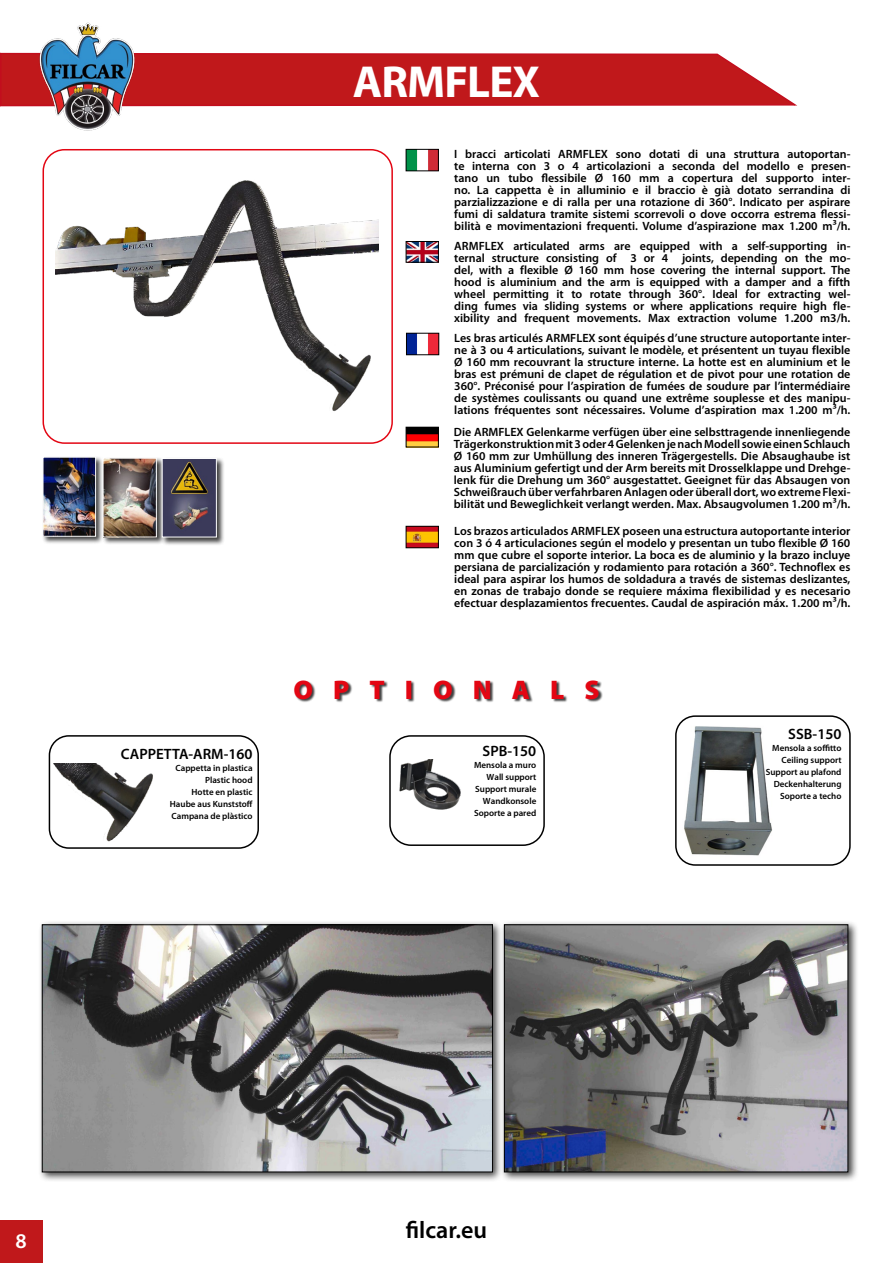
<style>
.page{position:relative;width:893px;height:1263px;background:#fff}
.page>*{position:absolute;margin:0;border:0;box-sizing:border-box;transform-origin:0 0}
.t1{font:700 45px "Myriad Pro";letter-spacing:-.02em;color:#fff}
.t2{font:900 27px "Myriad Pro";letter-spacing:.74em;color:#e30613}
.t3{font:600 24px "Myriad Pro";color:#000}
.t4{font:600 21px "Myriad Pro";color:#fff}
.t5{font:600 15px "Myriad Pro";color:#000}
.t6{font:600 12px/12px "Myriad Pro";color:#000;text-align:justify}
.t7{font:600 9px/12px "Myriad Pro";color:#000;text-align:right}
</style>
<div class="page">
<img style="left:40px;top:22px;width:94px;height:109px">
<div style="left:0;top:1220px;width:43px;height:43px;background:#c0181b"></div>
<svg style="left:0;top:52px;width:797px;height:55px;background:#b9343a"></svg>
<div style="left:42px;top:456px;width:62px;height:89px;background:#000;opacity:.75"></div>
<img style="left:45px;top:459px;width:49px;height:76px">
<div style="left:43px;top:457px;width:53px;height:80px;border:1px solid #fff"></div>
<div style="left:102px;top:457px;width:63px;height:88px;background:#000;opacity:.75"></div>
<img style="left:105px;top:460px;width:50px;height:75px">
<div style="left:103px;top:458px;width:54px;height:79px;border:1px solid #fff"></div>
<div style="left:161px;top:457px;width:64px;height:88px;background:#000;opacity:.75"></div>
<img style="left:164px;top:460px;width:51px;height:75px">
<div style="left:162px;top:458px;width:55px;height:79px;border:1px solid #fff"></div>
<div style="left:43px;top:149px;width:350px;height:295px;border:2px solid #e30613;border-radius:21px"></div>
<img style="left:55px;top:180px;width:323px;height:231px">
<img style="left:408px;top:151px;width:29px;height:18px">
<div style="left:406px;top:149px;width:33px;height:22px;border:1px solid #000"></div>
<img style="left:408px;top:243px;width:29px;height:18px">
<div style="left:406px;top:241px;width:33px;height:22px;border:1px solid #000"></div>
<img style="left:408px;top:335px;width:29px;height:18px">
<div style="left:406px;top:333px;width:33px;height:22px;border:1px solid #000"></div>
<img style="left:408px;top:429px;width:29px;height:16px">
<div style="left:406px;top:427px;width:33px;height:20px;border:1px solid #000"></div>
<img style="left:408px;top:528px;width:29px;height:18px">
<div style="left:406px;top:526px;width:33px;height:22px;border:1px solid #000"></div>
<div style="left:389px;top:735px;width:156px;height:111px;border:2px solid #000;border-radius:21px"></div>
<img style="left:399px;top:759px;width:62px;height:51px">
<img style="left:680px;top:721px;width:92px;height:142px">
<div style="left:675px;top:715px;width:176px;height:151px;border:2px solid #000;border-radius:19px"></div>
<div style="left:49px;top:735px;width:210px;height:114px;border:2px solid #000;border-radius:19px"></div>
<div style="left:294px;top:680px;width:309px;height:23px;background:#000;opacity:.75"></div>
<img style="left:53px;top:763px;width:100px;height:79px">
<div style="left:38px;top:920px;width:465px;height:262px;background:#000;opacity:.75"></div>
<img style="left:44px;top:926px;width:447px;height:244px">
<div style="left:42px;top:924px;width:451px;height:248px;border:1px solid #000"></div>
<div style="left:500px;top:920px;width:358px;height:262px;background:#000;opacity:.75"></div>
<img style="left:506px;top:926px;width:340px;height:244px">
<div style="left:504px;top:924px;width:344px;height:248px;border:1px solid #000"></div>
<p class="t5" style="left:121px;top:744px;width:133px">CAPPETTA-ARM-160</p>
<p class="t7" style="left:170px;top:761px;width:84px">Cappetta in plastica<br>Plastic hood<br>Hotte en plastic<br>Haube aus Kunststoff<br>Campana de plàstico</p>
<h1 class="t1" style="left:353px;top:53px;width:189px">ARMFLEX</h1>
<p class="t6" style="left:454px;top:148px;width:398px">I bracci articolati ARMFLEX sono dotati di una struttura autoportan&shy;te interna con 3 o 4 articolazioni a seconda del modello e presen&shy;tano un tubo flessibile Ø 160 mm a copertura del supporto inter&shy;no. La cappetta è in alluminio e il braccio è già dotato serrandina di parzializzazione e di ralla per una rotazione di 360°. Indicato per aspirare fumi di saldatura tramite sistemi scorrevoli o dove occorra estrema flessi&shy;bilità e movimentazioni frequenti. Volume d’aspirazione max 1.200 m³/h.</p>
<p class="t6" style="left:454px;top:240px;width:398px">ARMFLEX articulated arms are equipped with a self-supporting in&shy;ternal structure consisting of 3 or 4 joints, depending on the mo&shy;del, with a flexible Ø 160 mm hose covering the internal support. The hood is aluminium and the arm is equipped with a damper and a fifth wheel permitting it to rotate through 360°. Ideal for extracting wel&shy;ding fumes via sliding systems or where applications require high fle&shy;xibility and frequent movements. Max extraction volume 1.200 m3/h.</p>
<p class="t6" style="left:454px;top:331px;width:398px">Les bras articulés ARMFLEX sont équipés d’une structure autoportante inter&shy;ne à 3 ou 4 articulations, suivant le modèle, et présentent un tuyau flexible Ø 160 mm recouvrant la structure interne. La hotte est en aluminium et le bras est prémuni de clapet de régulation et de pivot pour une rotation de 360°. Préconisé pour l’aspiration de fumées de soudure par l’intermédiaire de systèmes coulissants ou quand une extrême souplesse et des manipu&shy;lations fréquentes sont nécessaires. Volume d’aspiration max 1.200 m³/h.</p>
<p class="t6" style="left:454px;top:425px;width:398px">Die ARMFLEX Gelenkarme verfügen über eine selbsttragende innenliegende Trägerkonstruktion mit 3 oder 4 Gelenken je nach Modell sowie einen Schlauch Ø 160 mm zur Umhüllung des inneren Trägergestells. Die Absaughaube ist aus Aluminium gefertigt und der Arm bereits mit Drosselklappe und Drehge&shy;lenk für die Drehung um 360° ausgestattet. Geeignet für das Absaugen von Schweißrauch über verfahrbaren Anlagen oder überall dort, wo extreme Flexi&shy;bilität und Beweglichkeit verlangt werden. Max. Absaugvolumen 1.200 m³/h.</p>
<p class="t6" style="left:454px;top:525px;width:398px">Los brazos articulados ARMFLEX poseen una estructura autoportante interior con 3 ó 4 articulaciones según el modelo y presentan un tubo flexible Ø 160 mm que cubre el soporte interior. La boca es de aluminio y la brazo incluye persiana de parcialización y rodamiento para rotación a 360°. Technoflex es ideal para aspirar los humos de soldadura a través de sistemas deslizantes, en zonas de trabajo donde se requiere máxima flexibilidad y es necesario efectuar desplazamientos frecuentes. Caudal de aspiración máx. 1.200 m³/h.</p>
<h2 class="t2" style="left:293px;top:671px;width:308px">OPTIONALS</h2>
<p class="t5" style="left:483px;top:741px;width:55px">SPB-150</p>
<p class="t7" style="left:474px;top:758px;width:64px">Mensola a muro<br>Wall support<br>Support murale<br>Wandkonsole<br>Soporte a pared</p>
<p class="t5" style="left:788px;top:724px;width:55px">SSB-150</p>
<p class="t7" style="left:766px;top:742px;width:77px">Mensola a soffitto<br>Ceiling support<br>Support au plafond<br>Deckenhalterung<br>Soporte a techo</p>
<h3 class="t4" style="left:16px;top:1227px;width:13px">8</h3>
<h3 class="t3" style="left:406px;top:1215px;width:83px">filcar.eu</h3>
</div>
